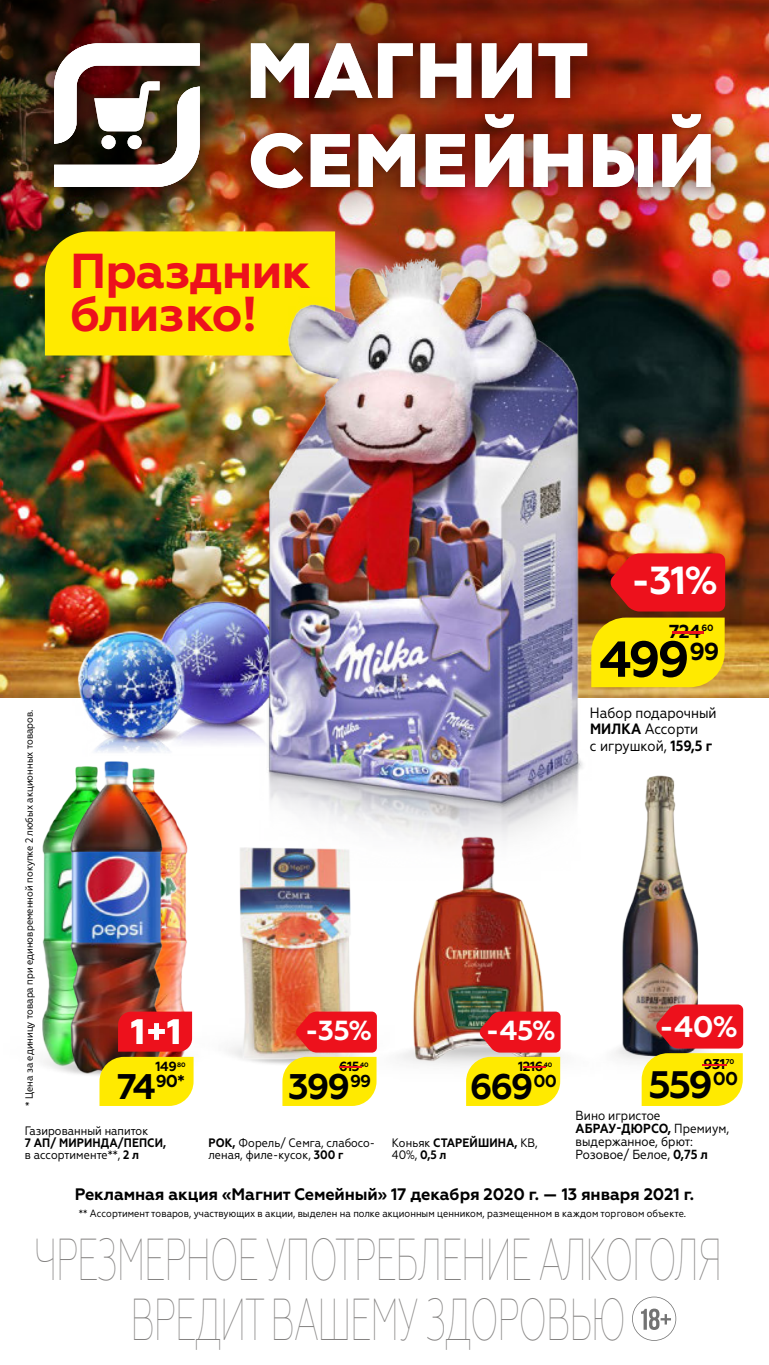
<style>
.page{position:relative;width:769px;height:1365px;background:#fff}
.page>*{position:absolute;margin:0;border:0;box-sizing:border-box;transform-origin:0 0}
.t1{font:100 59.15px/59.5px "Geometria Narrow";letter-spacing:-.03em;color:#858382;text-align:center;scale:.67 1}
.t2{font:700 50.4px "Geometria";color:#000}
.t3{font:700 49px/43.8px "Geometria";letter-spacing:-.02em;color:#ed111c}
.t4{font:700 39.02px "Geometria";color:#fff}
.t5{font:700 38.32px "Geometria";color:#000}
.t6{font:700 35.52px "Geometria";color:#000}
.t7{font:700 29.57px "Geometria";color:#fff}
.t8{font:700 27.65px "Geometria";color:#fff}
.t9{font:700 18.72px "Geometria";color:#000}
.t10{font:700 18.72px "Geometria";color:#ed111c;scale:5.5 1}
.t11{font:700 17.32px "Geometria";color:#000}
.t12{font:700 16.62px "Geometria";letter-spacing:-.01em;color:#000}
.t13{font:14.88px/16.6px "Geometria Narrow";color:#000}
.t14{font:700 14.17px "Geometria";color:#000}
.t15{font:700 13.3px "Geometria";letter-spacing:-.03em;color:#000}
.t16{font:700 13.3px "Geometria";color:#ed111c;scale:5.5 1}
.t17{font:13.12px/13.1px "Geometria Narrow";color:#000}
.t18{font:12.25px/12.2px "Geometria Narrow";color:#000}
.t19{font:700 12.25px/12.2px "Geometria Narrow";letter-spacing:.01em;color:#000}
.t20{font:10.5px "Geometria Narrow";color:#000}
.t21{font:700 9.1px "Geometria";color:#000}
.t22{font:700 6.83px "Geometria";color:#000}
.t23{font:700 6.48px "Geometria";color:#000}
.s1{font-size:35.52px}
.s2{font-weight:700}
.s3{font-size:14.17px;color:#ed111c}
.s4{font-weight:400}
</style>
<div class="page">
<img style="left:0;top:331px;width:769px;height:366px">
<img style="left:614px;top:775px;width:85px;height:285px">
<img style="left:171px;top:813px;width:17px;height:198px">
<img style="left:42px;top:809px;width:19px;height:262px">
<img style="left:61px;top:774px;width:110px;height:301px">
<img style="left:322px;top:1032px;width:239px;height:74px">
<img style="left:402px;top:966px;width:142px;height:97px">
<img style="left:258px;top:1032px;width:137px;height:43px">
<img style="left:228px;top:847px;width:122px;height:215px">
<img style="left:0;top:0;width:769px;height:331px">
<img style="left:0;top:594px;width:260px;height:180px">
<svg style="left:642px;top:1004px;width:101px;height:101px"></svg>
<svg style="left:99px;top:1011px;width:95px;height:94px"></svg>
<svg style="left:466px;top:1011px;width:94px;height:94px"></svg>
<svg style="left:282px;top:1011px;width:95px;height:94px"></svg>
<div style="left:599px;top:617px;width:126px;height:70px;background:#ffea00"></div>
<svg style="left:610px;top:553px;width:115px;height:58px"></svg>
<div style="left:45px;top:231px;width:290px;height:124px;background:#ffea00"></div>
<img style="left:260px;top:236px;width:339px;height:730px">
<div style="left:26px;top:15px;width:723px;height:210px;background:#440800;opacity:.75"></div>
<div style="left:43px;top:33px;width:678px;height:165px;background:#440800;opacity:.4"></div>
<svg style="left:378px;top:43px;width:35px;height:55px"></svg>
<svg style="left:420px;top:43px;width:51px;height:55px"></svg>
<svg style="left:538px;top:43px;width:49px;height:55px"></svg>
<svg style="left:482px;top:43px;width:50px;height:55px"></svg>
<svg style="left:251px;top:43px;width:121px;height:55px"></svg>
<div style="left:639px;top:134px;width:14px;height:53px;background:#fff"></div>
<svg style="left:593px;top:134px;width:41px;height:53px"></svg>
<svg style="left:533px;top:134px;width:50px;height:53px"></svg>
<svg style="left:311px;top:134px;width:39px;height:53px"></svg>
<svg style="left:426px;top:134px;width:39px;height:53px"></svg>
<svg style="left:359px;top:134px;width:56px;height:53px"></svg>
<svg style="left:662px;top:134px;width:49px;height:53px"></svg>
<svg style="left:475px;top:134px;width:49px;height:53px"></svg>
<svg style="left:251px;top:133px;width:52px;height:55px"></svg>
<svg style="left:672px;top:114px;width:29px;height:14px"></svg>
<svg style="left:485px;top:114px;width:29px;height:14px"></svg>
<svg style="left:54px;top:43px;width:146px;height:144px"></svg>
<div style="left:127px;top:135px;width:15px;height:14px;background:#fff;border-radius:50%"></div>
<div style="left:102px;top:135px;width:14px;height:14px;background:#fff;border-radius:50%"></div>
<svg style="left:632px;top:1296px;width:44px;height:44px"></svg>
<p class="t3" style="left:70px;top:249px;width:242px">Праздник близко!</p>
<p class="t4" style="left:631px;top:557px;width:89px">-31%</p>
<p class="t9" style="left:669px;top:620px;width:34px">724</p>
<p class="t21" style="left:702px;top:622px;width:13px">60</p>
<p class="t10" style="left:662px;top:620px;width:11px">-</p>
<p class="t2" style="left:599px;top:629px;width:122px">499<sup>99</sup></p>
<p class="t20" style="left:23px;top:1105px;width:398px;rotate:-90deg">* Цена за единицу товара при единовременной покупке 2 любых акционных товаров.</p>
<p class="t15" style="left:155px;top:1058px;width:32px">149<sup>80</sup></p>
<p class="t11" style="left:117px;top:1070px;width:69px"><span class="s1">74</span>90*</p>
<p class="t13" style="left:590px;top:704px;width:128px">Набор подарочный<br><span class="s2">МИЛКА</span> Ассорти<br>с игрушкой, <span class="s2">159,5 г</span></p>
<p class="t8" style="left:305px;top:1013px;width:68px">-35%</p>
<p class="t8" style="left:486px;top:1013px;width:71px">-45%</p>
<p class="t7" style="left:659px;top:1009px;width:80px">-40%</p>
<p class="t15" style="left:339px;top:1058px;width:22px">615</p>
<p class="t23" style="left:360px;top:1060px;width:10px">40</p>
<p class="t16" style="left:332px;top:1058px;width:8px">-</p>
<p class="t6" style="left:288px;top:1064px;width:84px">399<sup>99</sup></p>
<p class="t15" style="left:518px;top:1058px;width:27px">1216</p>
<p class="t23" style="left:544px;top:1060px;width:10px">40</p>
<p class="t16" style="left:516px;top:1058px;width:8px">-</p>
<p class="t6" style="left:470px;top:1064px;width:89px">669<sup>00</sup></p>
<p class="t14" style="left:703px;top:1055px;width:24px">931</p>
<p class="t22" style="left:695px;top:1057px;width:41px"><span class="s3">-</span> 70</p>
<p class="t5" style="left:648px;top:1061px;width:91px">559<sup>00</sup></p>
<p class="t18" style="left:25px;top:1124px;width:143px">Газированный напиток<br><span class="s2">7 АП/ МИРИНДА/ПЕПСИ, </span>в ассортименте**, <span class="s2">2 л</span></p>
<p class="t19" style="left:392px;top:1136px;width:147px"><span class="s4">Коньяк</span> СТАРЕЙШИНА, <span class="s4">КВ,<br>40%,</span> 0,5 л</p>
<p class="t18" style="left:208px;top:1136px;width:168px"><span class="s2">РОК,</span> Форель/ Семга, слабосо&shy;леная, филе-кусок, <span class="s2">300 г</span></p>
<p class="t17" style="left:575px;top:1108px;width:155px">Вино игристое<br><span class="s2">АБРАУ-ДЮРСО,</span> Премиум, выдержанное, брют:<br>Розовое/ Белое, <span class="s2">0,75 л</span></p>
<p class="t12" style="left:75px;top:1184px;width:621px">Рекламная акция «Магнит Семейный» 17 декабря 2020 г. — 13 января 2021 г.</p>
<p class="t20" style="left:79px;top:1207px;width:609px">** Ассортимент товаров, участвующих в акции, выделен на полке акционным ценником, размещенном в каждом торговом объекте.</p>
<p class="t1" style="left:34px;top:1229px;width:1029px">ЧРЕЗМЕРНОЕ УПОТРЕБЛЕНИЕ АЛКОГОЛЯ<br>ВРЕДИТ ВАШЕМУ ЗДОРОВЬЮ</p>
</div>
